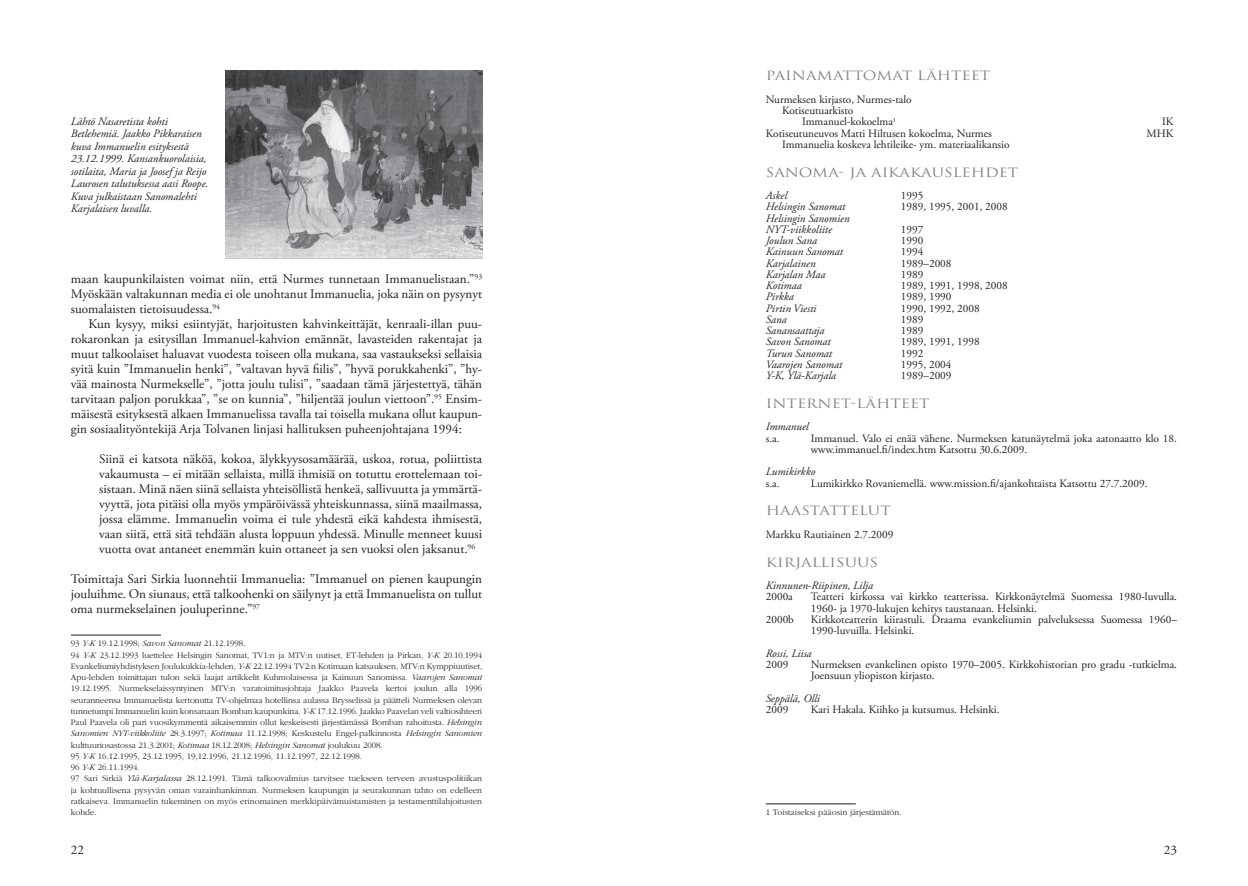
<style>
.page{position:relative;width:1248px;height:886px;background:#fff}
.page>*{position:absolute;margin:0;border:0;box-sizing:border-box;transform-origin:0 0}
.t1{font:13.12px/15px "Adobe Garamond Pro";color:#231f20;text-align:justify}
.t2{font:12.5px "Trajan Pro";color:#808285;scale:1.2 1}
.t3{font:11.25px/11.2px "Adobe Garamond Pro";color:#231f20}
.t4{font:italic 11.25px/12.5px "Adobe Garamond Pro";color:#231f20}
.t5{font:300 8.75px/11.2px "ITC Garamond Std";letter-spacing:-.01em;color:#231f20}
.s1{font-style:italic}
</style>
<div class="page">
<hr style="left:71px;top:635px;width:90px;height:1px;background:#231f20">
<img style="left:226px;top:71px;width:256px;height:187px">
<hr style="left:765px;top:803px;width:90px;height:1px;background:#231f20">
<p class="t4" style="left:71px;top:115px;width:139px">Lähtö Nasaretista kohti<br>Betlehemiä. Jaakko Pikkaraisen kuva Immanuelin esityksestä<br>23.12.1999. Kansankuorolaisia, sotilaita, Maria ja Joosef ja Reijo<br>Laurosen talutuksessa aasi Roope.<br>Kuva julkaistaan Sanomalehti<br>Karjalaisen luvalla.</p>
<p class="t1" style="left:71px;top:272px;width:413px">maan kaupunkilaisten voimat niin, että Nurmes tunnetaan Immanuelistaan.”<sup>93<br></sup>Myöskään valtakunnan media ei ole unohtanut Immanuelia, joka näin on pysynyt suomalaisten tietoisuudessa.<sup>94</sup></p>
<p class="t1" style="left:71px;top:317px;width:413px;text-indent:18px">Kun kysyy, miksi esiintyjät, harjoitusten kahvinkeittäjät, kenraali-illan puu&shy;rokaronkan ja esitysillan Immanuel-kahvion emännät, lavasteiden rakentajat ja muut talkoolaiset haluavat vuodesta toiseen olla mukana, saa vastaukseksi sellaisia syitä kuin ”Immanuelin henki”, ”valtavan hyvä fiilis”, ”hyvä porukkahenki”, ”hy&shy;vää mainosta Nurmekselle”, ”jotta joulu tulisi”, ”saadaan tämä järjestettyä, tähän tarvitaan paljon porukkaa”, ”se on kunnia”, ”hiljentää joulun viettoon”.<sup>95</sup> Ensim&shy;mäisestä esityksestä alkaen Immanuelissa tavalla tai toisella mukana ollut kaupun&shy;gin sosiaalityöntekijä Arja Tolvanen linjasi hallituksen puheenjohtajana 1994:</p>
<p class="t1" style="left:99px;top:452px;width:384px">Siinä ei katsota näköä, kokoa, älykkyysosamäärää, uskoa, rotua, poliittista vakaumusta – ei mitään sellaista, millä ihmisiä on totuttu erottelemaan toi&shy;sistaan. Minä näen siinä sellaista yhteisöllistä henkeä, sallivuutta ja ymmärtä&shy;vyyttä, jota pitäisi olla myös ympäröivässä yhteiskunnassa, siinä maailmassa, jossa elämme. Immanuelin voima ei tule yhdestä eikä kahdesta ihmisestä, vaan siitä, että sitä tehdään alusta loppuun yhdessä. Minulle menneet kuusi vuotta ovat antaneet enemmän kuin ottaneet ja sen vuoksi olen jaksanut.<sup>96</sup></p>
<p class="t1" style="left:71px;top:572px;width:413px">Toimittaja Sari Sirkia luonnehtii Immanuelia: ”Immanuel on pienen kaupungin jouluihme. On siunaus, että talkoohenki on säilynyt ja että Immanuelista on tullut oma nurmekselainen jouluperinne.”<sup>97</sup></p>
<p class="t5" style="left:71px;top:638px;width:413px">93 <span class="s1">Y-K</span> 19.12.1998; <span class="s1">Savon Sanomat</span> 21.12.1998.<br>94 <span class="s1">Y-K</span> 23.12.1993 luettelee Helsingin Sanomat, TV1:n ja MTV:n uutiset, ET-lehden ja Pirkan, <span class="s1">Y-K</span> 20.10.1994<br>Evankeliumiyhdistyksen Joulukukkia-lehden, <span class="s1">Y-K</span> 22.12.1994 TV2:n Kotimaan katsauksen, MTV:n Kymppiuutiset, Apu-lehden toimittajan tulon sekä laajat artikkelit Kuhmolaisessa ja Kainuun Sanomissa. <span class="s1">Vaarojen Sanomat </span>19.12.1995. Nurmekselaissyntyinen MTV:n varatoimitusjohtaja Jaakko Paavela kertoi joulun alla 1996 seuranneensa Immanuelista kertonutta TV-ohjelmaa hotellinsa aulassa Brysselissä ja päätteli Nurmeksen olevan tunnetumpi Immanuelin kuin konsanaan Bomban kaupunkina. <span class="s1">Y-K</span> 17.12.1996. Jaakko Paavelan veli valtiosihteeri Paul Paavela oli pari vuosikymmentä aikaisemmin ollut keskeisesti järjestämässä Bomban rahoitusta. <span class="s1">Helsingin Sanomien NYT-viikkoliite</span> 28.3.1997; <span class="s1">Kotimaa</span> 11.12.1998; Keskustelu Engel-palkinnosta <span class="s1">Helsingin Sanomien </span>kulttuuriosastossa 21.3.2001; <span class="s1">Kotimaa</span> 18.12.2008; <span class="s1">Helsingin Sanomat</span> joulukuu 2008.<br>95 <span class="s1">Y-K</span> 16.12.1995, 23.12.1995, 19,12.1996, 21.12.1996, 11.12.1997, 22.12.1998.<br>96 <span class="s1">Y-K</span> 26.11.1994.<br>97 Sari Sirkiä <span class="s1">Ylä-Karjalassa</span> 28.12.1991. Tämä talkoovalmius tarvitsee tuekseen terveen avustuspolitiikan ja kohtuullisena pysyvän oman varainhankinnan. Nurmeksen kaupungin ja seurakunnan tahto on edelleen ratkaiseva. Immanuelin tukeminen on myös erinomainen merkkipäivämuistamisten ja testamenttilahjoitusten kohde.</p>
<p class="t2" style="left:765px;top:68px;width:188px">PAI NAMATTOMAT LÄHTEET</p>
<p class="t3" style="left:765px;top:94px;width:147px">Nurmeksen kirjasto, Nurmes-talo</p>
<p class="t3" style="left:782px;top:105px;width:73px">Kotiseutuarkisto</p>
<p class="t3" style="left:765px;top:116px;width:15px">I</p>
<p class="t3" style="left:805px;top:116px;width:92px">mmanuel-kokoelma<sup>1</sup></p>
<p class="t3" style="left:1161px;top:116px;width:13px">IK</p>
<p class="t3" style="left:765px;top:128px;width:227px">Kotiseutuneuvos Matti Hiltusen kokoelma, Nurmes</p>
<p class="t3" style="left:1146px;top:128px;width:28px">MHK</p>
<p class="t3" style="left:765px;top:139px;width:245px">Immanuelia koskeva lehtileike- ym. materiaalikansio</p>
<p class="t2" style="left:765px;top:164px;width:212px">SANOMA- JA AI KAKAUSLEHDET</p>
<p class="t4" style="left:765px;top:189px;width:23px">Askel</p>
<p class="t3" style="left:900px;top:190px;width:24px">1995</p>
<p class="t4" style="left:765px;top:201px;width:81px">Helsingin Sanomat</p>
<p class="t3" style="left:900px;top:201px;width:108px">1989, 1995, 2001, 2008</p>
<p class="t4" style="left:765px;top:213px;width:85px;line-height:11.2px">Helsingin Sanomien<br>NYT-viikkoliite</p>
<p class="t3" style="left:900px;top:224px;width:24px">1997</p>
<p class="t4" style="left:765px;top:234px;width:53px">Joulun Sana</p>
<p class="t3" style="left:900px;top:235px;width:24px">1990</p>
<p class="t4" style="left:765px;top:246px;width:79px">Kainuun Sanomat</p>
<p class="t3" style="left:900px;top:246px;width:24px">1994</p>
<p class="t4" style="left:765px;top:257px;width:51px">Karjalainen</p>
<p class="t3" style="left:900px;top:258px;width:52px">1989–2008</p>
<p class="t4" style="left:765px;top:268px;width:61px">Karjalan Maa</p>
<p class="t3" style="left:900px;top:269px;width:24px">1989</p>
<p class="t4" style="left:765px;top:279px;width:38px">Kotimaa</p>
<p class="t3" style="left:900px;top:280px;width:108px">1989, 1991, 1998, 2008</p>
<p class="t4" style="left:765px;top:291px;width:30px">Pirkka</p>
<p class="t3" style="left:900px;top:291px;width:52px">1989, 1990</p>
<p class="t4" style="left:765px;top:302px;width:52px">Pirtin Viesti</p>
<p class="t3" style="left:900px;top:303px;width:80px">1990, 1992, 2008</p>
<p class="t4" style="left:765px;top:313px;width:22px">Sana</p>
<p class="t3" style="left:900px;top:314px;width:24px">1989</p>
<p class="t4" style="left:765px;top:324px;width:60px">Sanansaattaja</p>
<p class="t3" style="left:900px;top:325px;width:24px">1989</p>
<p class="t4" style="left:765px;top:336px;width:66px">Savon Sanomat</p>
<p class="t3" style="left:900px;top:336px;width:80px">1989, 1991, 1998</p>
<p class="t4" style="left:765px;top:347px;width:68px">Turun Sanomat</p>
<p class="t3" style="left:900px;top:348px;width:24px">1992</p>
<p class="t4" style="left:765px;top:358px;width:78px">Vaarojen Sanomat</p>
<p class="t3" style="left:900px;top:359px;width:52px">1995, 2004</p>
<p class="t4" style="left:765px;top:369px;width:72px">Y-K, Ylä-Karjala</p>
<p class="t3" style="left:900px;top:370px;width:52px">1989–2009</p>
<p class="t2" style="left:765px;top:395px;width:138px">INTERNET-LÄHTEET</p>
<p class="t4" style="left:765px;top:421px;width:44px">Immanuel</p>
<p class="t3" style="left:765px;top:433px;width:34px">s.a. I</p>
<p class="t3" style="left:810px;top:433px;width:367px;text-indent:4px">mmanuel. Valo ei enää vähene. Nurmeksen katunäytelmä joka aatonaatto klo 18. www.immanuel.fi/index.htm Katsottu 30.6.2009.</p>
<p class="t4" style="left:765px;top:466px;width:51px">Lumikirkko</p>
<p class="t3" style="left:765px;top:478px;width:35px">s.a. L</p>
<p class="t3" style="left:817px;top:478px;width:332px">umikirkko Rovaniemellä. www.mission.fi/ajankohtaista Katsottu 27.7.2009.</p>
<p class="t2" style="left:765px;top:503px;width:106px">HAASTATTELUT</p>
<p class="t3" style="left:765px;top:529px;width:129px">Markku Rautiainen 2.7.2009</p>
<p class="t2" style="left:765px;top:554px;width:95px">KI RJALLI SUUS</p>
<p class="t4" style="left:765px;top:579px;width:109px">Kinnunen-Riipinen, Lilja</p>
<p class="t3" style="left:765px;top:591px;width:29px">2000a</p>
<p class="t3" style="left:810px;top:591px;width:368px">Teatteri kirkossa vai kirkko teatterissa. Kirkkonäytelmä Suomessa 1980-luvulla.<br>1960- ja 1970-lukujen kehitys taustanaan. Helsinki.</p>
<p class="t3" style="left:765px;top:614px;width:30px">2000b</p>
<p class="t3" style="left:810px;top:614px;width:368px">Kirkkoteatterin kiirastuli. Draama evankeliumin palveluksessa Suomessa 1960–<br>1990-luvuilla. Helsinki.</p>
<p class="t4" style="left:765px;top:647px;width:47px">Rossi, Liisa</p>
<p class="t3" style="left:765px;top:659px;width:36px">2009 N</p>
<p class="t3" style="left:810px;top:659px;width:368px;text-indent:8px">urmeksen evankelinen opisto 1970–2005. Kirkkohistorian pro gradu -tutkielma.<br>Joensuun yliopiston kirjasto.</p>
<p class="t4" style="left:765px;top:692px;width:56px">Seppälä, Olli</p>
<p class="t3" style="left:765px;top:704px;width:24px">2009</p>
<p class="t3" style="left:810px;top:704px;width:190px">Kari Hakala. Kiihko ja kutsumus. Helsinki.</p>
<p class="t5" style="left:765px;top:807px;width:137px">1 Toistaiseksi pääosin järjestämätön.</p>
<p class="t1" style="left:71px;top:843px;width:15px">22</p>
<p class="t1" style="left:1163px;top:842px;width:15px">23</p>
</div>
